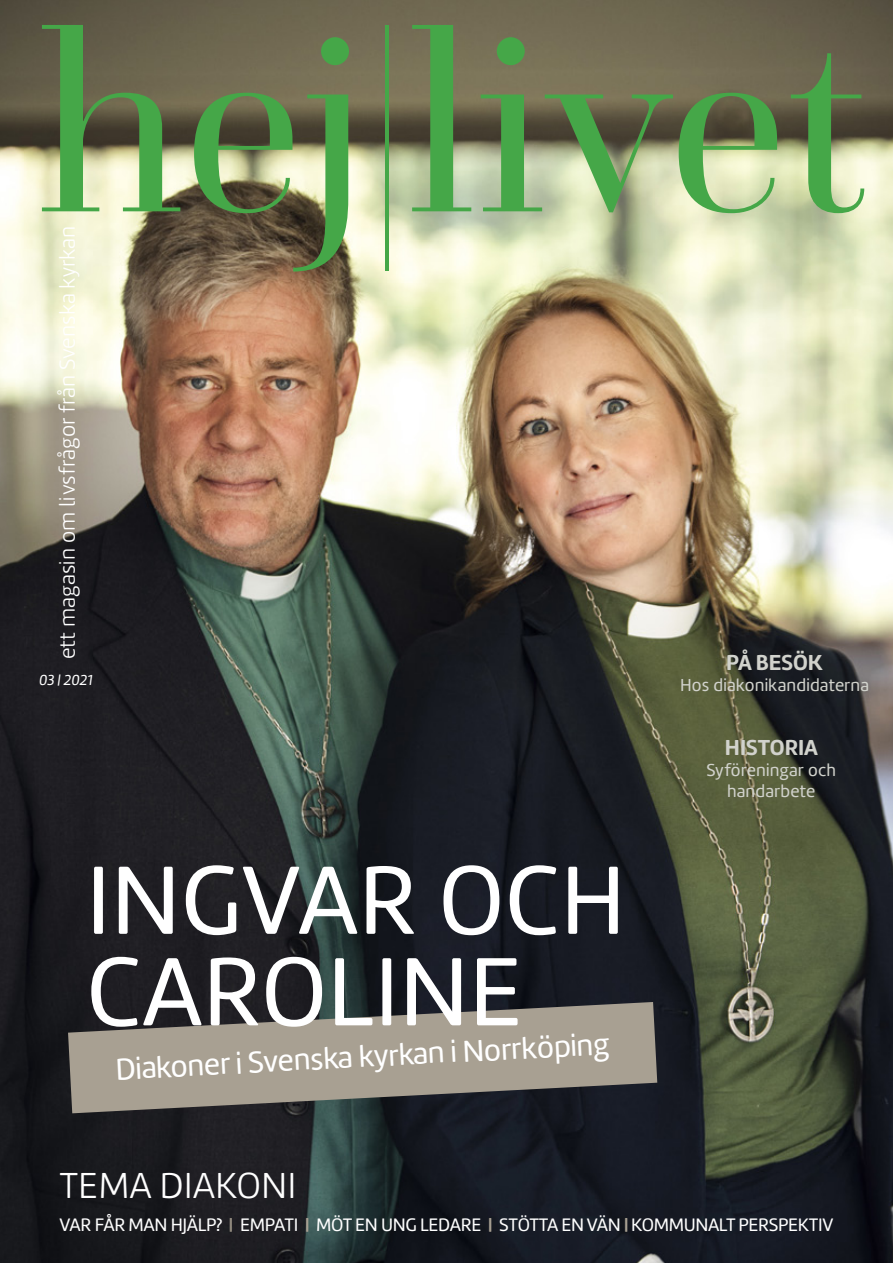
<style>
.page{position:relative;width:893px;height:1263px;background:#fff}
.page>*{position:absolute;margin:0;border:0;box-sizing:border-box;transform-origin:0 0}
.t1{font:259.5px "Questa Grande";color:#45a748}
.Namn_på_omslagsperso{font:100.5px "Amelia Rounded Regular";color:#fff}
.TEMA_rubrik{font:37.5px "Amelia Rounded Light";color:#fff}
.Citat{font:31.5px "Amelia Rounded Regular";color:#fff}
.Ett_magasin_om{font:22.5px "Amelia Rounded Light";color:#fff}
.Puffrubrik{font:700 22.5px "Amelia Rounded";color:#d1d2cc}
.TEMA_Innehåll_botten{font:18.75px "Amelia Rounded Regular";letter-spacing:-.02em;color:#fff}
.Pufftext{font:18px "Amelia Rounded Regular";letter-spacing:.01em;color:#d1d2cc}
.Nr_och_datum{font:15px "Amelia Rounded Regular Oblicua";color:#fff}
.s1{font-family:"Amelia Rounded";font-weight:700;color:#948d81}
.s2{font-family:"Amelia Rounded";font-weight:700;color:#a8a092}
</style>
<div class="page">
<img style="left:0;top:0;width:893px;height:1263px">
<svg style="left:68px;top:1002px;width:589px;height:111px;background:#817c74"></svg>
<p class="t1" style="left:38px;top:-30px;width:830px">hej|livet</p>
<p class="Ett_magasin_om" style="left:53px;top:659px;width:435px;rotate:-90deg">ett magasin om livsfrågor från Svenska kyrkan</p>
<p class="Nr_och_datum" style="left:39px;top:671px;width:55px">03 | 2021</p>
<p class="Puffrubrik" style="left:726px;top:648px;width:98px">PÅ BESÖK</p>
<p class="Pufftext" style="left:680px;top:673px;width:191px">Hos diakonikandidaterna</p>
<p class="Namn_på_omslagsperso" style="left:86px;top:837px;width:541px">INGVAR OCH</p>
<p class="Namn_på_omslagsperso" style="left:86px;top:928px;width:438px">CAROLINE</p>
<p class="Citat" style="left:115px;top:1049px;width:496px;rotate:-3deg">Diakoner i Svenska kyrkan i Norrköping</p>
<p class="Puffrubrik" style="left:725px;top:733px;width:95px">HISTORIA</p>
<p class="Pufftext" style="left:706px;top:759px;width:131px">Syföreningar och</p>
<p class="Pufftext" style="left:727px;top:780px;width:90px">handarbete</p>
<p class="TEMA_rubrik" style="left:60px;top:1163px;width:238px">TEMA DIAKONI</p>
<p class="TEMA_Innehåll_botten" style="left:60px;top:1213px;width:775px">VAR FÅR MAN HJÄLP? <span class="s1">|</span> EMPATI <span class="s2">|</span> MÖT EN UNG LEDARE <span class="s2">|</span> STÖTTA EN VÄN <span class="s2">|</span> KOMMUNALT PERSPEKTIV</p>
</div>
